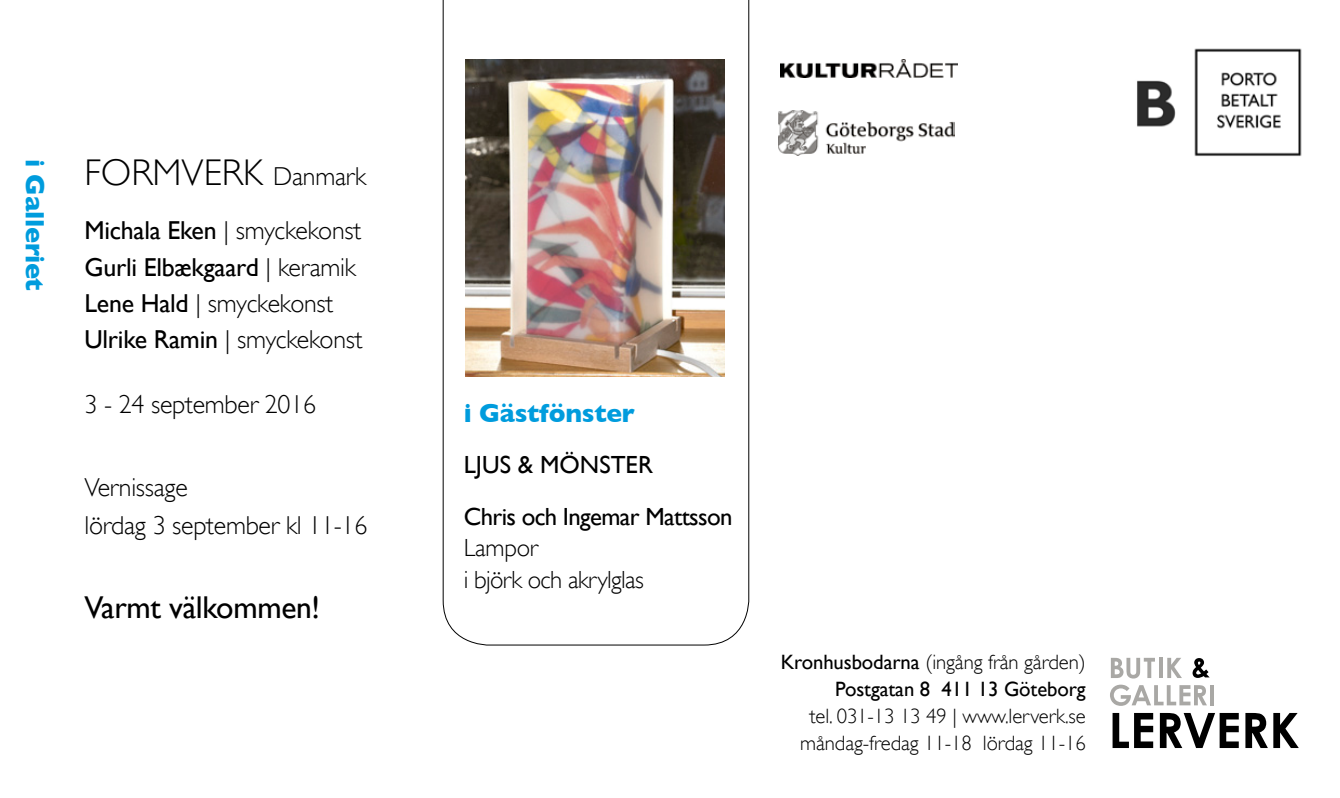
<style>
.page{position:relative;width:1340px;height:798px;background:#fff}
.page>*{position:absolute;margin:0;border:0;box-sizing:border-box;transform-origin:0 0}
.t1{font:300 37.12px "Gill Sans";color:#000}
.t2{font:31.5px "Gill Sans";letter-spacing:-.01em;color:#000}
.t3{font:700 27px "Gill Sans";letter-spacing:-.01em;color:#009cdd}
.t4{font:700 26.32px "Gill Sans";letter-spacing:-.01em;color:#009cdd}
.t5{font:25.88px/36px "Gill Sans";letter-spacing:-.01em;color:#000}
.t6{font:300 25.88px/38.2px "Gill Sans";letter-spacing:-.01em;color:#000}
.t7{font:24.75px/51.1px "Gill Sans";letter-spacing:-.025em;color:#000}
.t8{font:300 24.75px/31.5px "Gill Sans";letter-spacing:-.025em;color:#000}
.t9{font:300 20.7px/27px "Gill Sans";letter-spacing:-.005em;color:#000;text-align:center}
.t10{font:20.7px/27px "Gill Sans";letter-spacing:-.005em;color:#000;text-align:right}
.s1{font-size:25.88px}
.s2{font-weight:300}
</style>
<div class="page">
<svg style="left:443px;top:0;width:306px;height:645px"></svg>
<img style="left:778px;top:111px;width:176px;height:45px">
<img style="left:781px;top:59px;width:176px;height:18px">
<img style="left:1137px;top:48px;width:165px;height:109px">
<svg style="left:1112px;top:712px;width:16px;height:35px"></svg>
<svg style="left:1134px;top:712px;width:19px;height:35px"></svg>
<svg style="left:1159px;top:712px;width:79px;height:35px"></svg>
<svg style="left:1245px;top:712px;width:22px;height:35px"></svg>
<svg style="left:1273px;top:712px;width:25px;height:35px"></svg>
<svg style="left:1110px;top:657px;width:44px;height:21px"></svg>
<svg style="left:1159px;top:657px;width:3px;height:20px"></svg>
<svg style="left:1167px;top:657px;width:14px;height:20px"></svg>
<svg style="left:1110px;top:684px;width:96px;height:21px"></svg>
<hr style="left:1210px;top:685px;width:4px;height:20px;background:#a9a8a5">
<svg style="left:1192px;top:658px;width:17px;height:19px"></svg>
<img style="left:465px;top:59px;width:260px;height:317px">
<p class="t3" style="left:51px;top:159px;width:134px;rotate:90deg">i Galleriet</p>
<h1 class="t1" style="left:84px;top:151px;width:283px">FORMVERK <span class="s1">Danmark</span></h1>
<p class="t5" style="left:84px;top:212px;width:279px">Michala Eken <span class="s2">| smyckekonst<br></span>Gurli Elbækgaard <span class="s2">| keramik<br></span>Lene Hald <span class="s2">| smyckekonst<br></span>Ulrike Ramin <span class="s2">| smyckekonst</span></p>
<p class="t6" style="left:84px;top:385px;width:233px">3 - 24 september 2016</p>
<p class="t6" style="left:84px;top:468px;width:284px">Vernissage<br>lördag 3 september kl 11-16</p>
<p class="t2" style="left:84px;top:588px;width:237px">Varmt välkommen!</p>
<p class="t4" style="left:464px;top:397px;width:172px">i Gästfönster</p>
<p class="t7" style="left:464px;top:439px;width:270px">LJUS &amp; MÖNSTER<br>Chris och Ingemar Mattsson</p>
<p class="t8" style="left:464px;top:531px;width:181px">Lampor<br>i björk och akrylglas</p>
<p class="t10" style="left:780px;top:648px;width:306px">Kronhusbodarna <span class="s2">(ingång från gården)<br></span>Postgatan 8 411 13 Göteborg</p>
<p class="t9" style="left:800px;top:702px;width:287px">tel. 031-13 13 49 | www.lerverk.se måndag-fredag 11-18 lördag 11-16</p>
</div>
